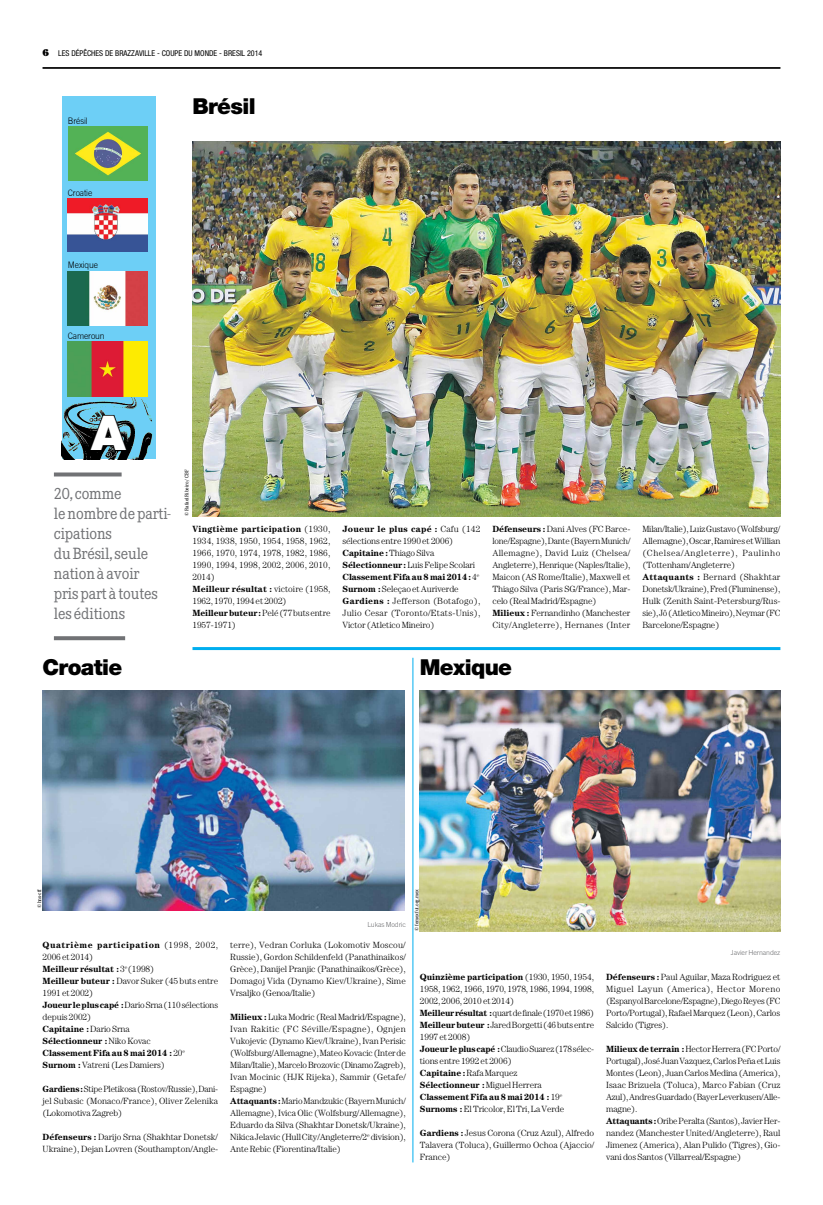
<style>
.page{position:relative;width:823px;height:1205px;background:#fff}
.page>*{position:absolute;margin:0;border:0;box-sizing:border-box;transform-origin:0 0}
.t1{font:900 48px "Helvetica Neue";color:#fff}
.t2{font:900 22px "Helvetica Neue";letter-spacing:-.03em;color:#000}
.t3{font:16px/20px "Corporate EBQ";letter-spacing:-.01em;color:#717275;scale:.95 1}
.t4{font:300 9px/12px "Century";letter-spacing:-.01em;color:#000}
.t5{font:300 9px "Trade Gothic";letter-spacing:-.01em;color:#000;scale:.95 1}
.t6{font:condensed 8px "Helvetica Neue";color:#000}
.t7{font:300 7px "Trade Gothic";letter-spacing:-.01em;color:#6d6e71}
.t8{font:5px "Corporate EBQ";letter-spacing:-.01em;color:#000}
.s1{font-family:"Century";font-weight:900;font-stretch:normal;font-size:10px}
.s2{font-weight:700}
</style>
<div class="page">
<hr style="left:43px;top:67px;width:737px;height:1px;background:#000">
<hr style="left:43px;top:68px;width:737px;height:1px;background:#000">
<div style="left:62px;top:96px;width:93px;height:363px;background:#6dcff6"></div>
<img style="left:62px;top:396px;width:91px;height:63px">
<svg style="left:88px;top:414px;width:41px;height:39px"></svg>
<img style="left:68px;top:126px;width:80px;height:55px">
<img style="left:68px;top:199px;width:80px;height:53px">
<img style="left:68px;top:271px;width:80px;height:55px">
<img style="left:68px;top:342px;width:80px;height:54px">
<img style="left:192px;top:142px;width:588px;height:374px">
<hr style="left:192px;top:647px;width:588px;height:3px;background:#00aeef">
<hr style="left:412px;top:658px;width:1px;height:504px;background:#00aeef">
<img style="left:419px;top:691px;width:361px;height:240px">
<img style="left:43px;top:691px;width:362px;height:219px">
<svg style="left:54px;top:472px;width:67px;height:4px"></svg>
<svg style="left:54px;top:636px;width:71px;height:4px"></svg>
<p class="t6" style="left:43px;top:48px;width:221px"><span class="s1">6</span> LES DÉPÊCHES DE BRAZZAVILLE - COUPE DU MONDE - BRESIL 2014</p>
<p class="t5" style="left:68px;top:115px;width:22px">Brésil</p>
<p class="t5" style="left:68px;top:187px;width:27px">Croatie</p>
<p class="t5" style="left:68px;top:260px;width:33px">Mexique</p>
<p class="t5" style="left:68px;top:330px;width:40px">Cameroun</p>
<h2 class="t2" style="left:192px;top:93px;width:65px">Brésil</h2>
<h1 class="t1" style="left:91px;top:404px;width:36px">A</h1>
<h3 class="t3" style="left:54px;top:484px;width:124px">20, comme<br>le nombre de parti&shy;cipations<br>du Brésil, seule nation à avoir<br>pris part à toutes les éditions</h3>
<h2 class="t2" style="left:43px;top:654px;width:81px">Croatie</h2>
<p class="t8" style="left:184px;top:515px;width:47px;rotate:-90deg">© Rafael Ribeiro / CBF</p>
<p class="t4" style="left:192px;top:523px;width:139px"><span class="s2">Vingtième participation</span> (1930,<br>1934, 1938, 1950, 1954, 1958, 1962,<br>1966, 1970, 1974, 1978, 1982, 1986,<br>1990, 1994, 1998, 2002, 2006, 2010,<br>2014)<br><span class="s2">Meilleur résultat :</span> victoire (1958,<br>1962, 1970, 1994 et 2002)<br><span class="s2">Meilleur buteur :</span> Pelé (77 buts entre<br>1957-1971)</p>
<p class="t4" style="left:342px;top:523px;width:139px"><span class="s2">Joueur le plus capé :</span> Cafu (142 sélections entre 1990 et 2006)<br><span class="s2">Capitaine :</span> Thiago Silva<br><span class="s2">Sélectionneur :</span> Luis Felipe Scolari<br><span class="s2">Classement Fifa au 8 mai 2014 :</span> 4<sup>e<br></sup><span class="s2">Surnom :</span> Seleçao et Auriverde<br><span class="s2">Gardiens :</span> Jefferson (Botafogo),<br>Julio Cesar (Toronto/Etats-Unis),<br>Victor (Atletico Mineiro)</p>
<p class="t4" style="left:492px;top:523px;width:139px"><span class="s2">Défenseurs :</span> Dani Alves (FC Barce&shy;lone/Espagne), Dante (Bayern Munich/ Allemagne), David Luiz (Chelsea/ Angleterre), Henrique (Naples/Italie), Maicon (AS Rome/Italie), Maxwell et Thiago Silva (Paris SG/France), Mar&shy;celo (Real Madrid/Espagne)<br><span class="s2">Milieux :</span> Fernandinho (Manchester City/Angleterre), Hernanes (Inter</p>
<p class="t4" style="left:642px;top:523px;width:139px">Milan/Italie), Luiz Gustavo (Wolfsburg/ Allemagne), Oscar, Ramires et Willian (Chelsea/Angleterre), Paulinho (Tottenham/Angleterre)<br><span class="s2">Attaquants :</span> Bernard (Shakhtar Donetsk/Ukraine), Fred (Fluminense), Hulk (Zenith Saint-Petersburg/Rus&shy;sie), Jô (Atletico Mineiro), Neymar (FC Barcelone/Espagne)</p>
<h2 class="t2" style="left:419px;top:654px;width:94px">Mexique</h2>
<p class="t8" style="left:37px;top:908px;width:20px;rotate:-90deg">© hns-cff</p>
<p class="t7" style="left:367px;top:920px;width:40px">Lukas Modric</p>
<p class="t8" style="left:413px;top:931px;width:43px;rotate:-90deg">© femexfut.org.mex</p>
<p class="t4" style="left:43px;top:939px;width:177px"><span class="s2">Quatrième participation</span> (1998, 2002,<br>2006 et 2014)<br><span class="s2">Meilleur résultat :</span> 3<sup>e</sup> (1998)<br><span class="s2">Meilleur buteur :</span> Davor Suker (45 buts entre<br>1991 et 2002)<br><span class="s2">Joueur le plus capé :</span> Dario Srna (110 sélections depuis 2002)<br><span class="s2">Capitaine :</span> Dario Srna<br><span class="s2">Sélectionneur :</span> Niko Kovac<br><span class="s2">Classement Fifa au 8 mai 2014 :</span> 20<sup>e<br></sup><span class="s2">Surnom :</span> Vatreni (Les Damiers)</p>
<p class="t4" style="left:43px;top:1083px;width:177px;text-align:justify"><span class="s2">Gardiens :</span> Stipe Pletikosa (Rostov/Russie), Dani&shy;jel Subasic (Monaco/France), Oliver Zelenika (Lokomotiva Zagreb)</p>
<p class="t4" style="left:43px;top:1131px;width:177px"><span class="s2">Défenseurs :</span> Darijo Srna (Shakhtar Donetsk/<br>Ukraine), Dejan Lovren (Southampton/Angle-</p>
<p class="t4" style="left:230px;top:939px;width:177px;text-align:justify">terre), Vedran Corluka (Lokomotiv Moscou/ Russie), Gordon Schildenfeld (Panathinaikos/ Grèce), Danijel Pranjic (Panathinaikos/Grèce), Domagoj Vida (Dynamo Kiev/Ukraine), Sime Vrsaljko (Genoa/Italie)</p>
<p class="t4" style="left:230px;top:1011px;width:177px"><span class="s2">Milieux :</span> Luka Modric (Real Madrid/Espagne), Ivan Rakitic (FC Séville/Espagne), Ognjen Vukojevic (Dynamo Kiev/Ukraine), Ivan Perisic (Wolfsburg/Allemagne), Mateo Kovacic (Inter de Milan/Italie), Marcelo Brozovic (Dinamo Zagreb), Ivan Mocinic (HJK Rijeka), Sammir (Getafe/ Espagne)<br><span class="s2">Attaquants :</span> Mario Mandzukic (Bayern Munich/ Allemagne), Ivica Olic (Wolfsburg/Allemagne), Eduardo da Silva (Shakhtar Donetsk/Ukraine), Nikica Jelavic (Hull City/Angleterre/2<sup>e</sup> division), Ante Rebic (Fiorentina/Italie)</p>
<p class="t4" style="left:419px;top:971px;width:176px"><span class="s2">Quinzième participation</span> (1930, 1950, 1954, 1958, 1962, 1966, 1970, 1978, 1986, 1994, 1998, 2002, 2006, 2010 et 2014)<br><span class="s2">Meilleur résultat :</span> quart de finale (1970 et 1986)<br><span class="s2">Meilleur buteur :</span> Jared Borgetti (46 buts entre 1997 et 2008)<br><span class="s2">Joueur le plus capé :</span> Claudio Suarez (178 sélec&shy;tions entre 1992 et 2006)<br><span class="s2">Capitaine :</span> Rafa Marquez<br><span class="s2">Sélectionneur :</span> Miguel Herrera<br><span class="s2">Classement Fifa au 8 mai 2014 :</span> 19<sup>e </sup><span class="s2">Surnoms :</span> El Tricolor, El Tri, La Verde</p>
<p class="t4" style="left:419px;top:1127px;width:176px;text-align:justify"><span class="s2">Gardiens :</span> Jesus Corona (Cruz Azul), Alfredo Talavera (Toluca), Guillermo Ochoa (Ajaccio/ France)</p>
<p class="t7" style="left:730px;top:948px;width:51px">Javier Hernandez</p>
<p class="t4" style="left:605px;top:971px;width:176px;text-align:justify"><span class="s2">Défenseurs :</span> Paul Aguilar, Maza Rodriguez et Miguel Layun (America), Hector Moreno (Espanyol Barcelone/Espagne), Diego Reyes (FC Porto/Portugal), Rafael Marquez (Leon), Carlos Salcido (Tigres).</p>
<p class="t4" style="left:605px;top:1043px;width:176px"><span class="s2">Milieux de terrain :</span> Hector Herrera (FC Porto/ Portugal), José Juan Vazquez, Carlos Peña et Luis Montes (Leon), Juan Carlos Medina (America), Isaac Brizuela (Toluca), Marco Fabian (Cruz Azul), Andres Guardado (Bayer Leverkusen/Alle&shy;magne).<br><span class="s2">Attaquants :</span> Oribe Peralta (Santos), Javier Her&shy;nandez (Manchester United/Angleterre), Raul Jimenez (America), Alan Pulido (Tigres), Gio&shy;vani dos Santos (Villarreal/Espagne)</p>
</div>
